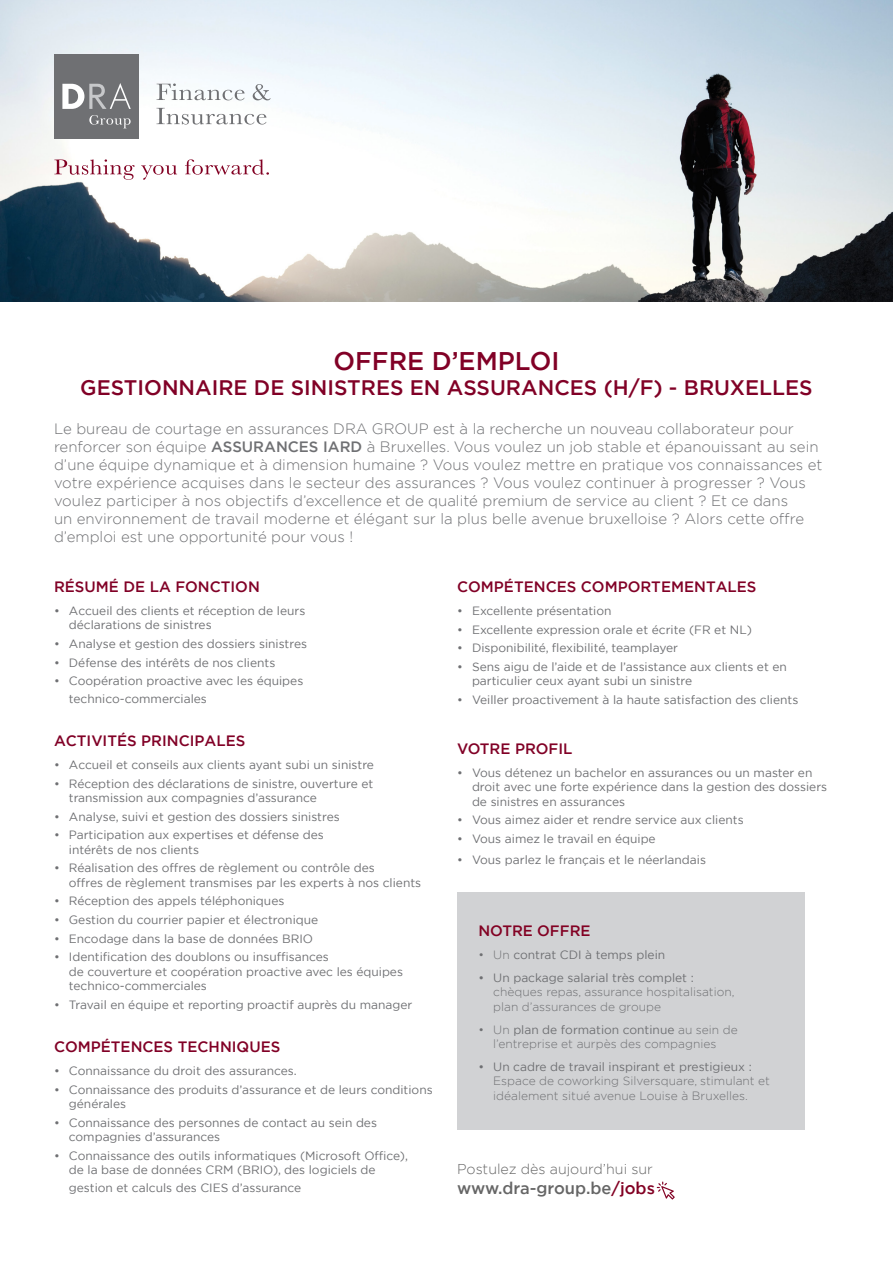
<style>
.page{position:relative;width:893px;height:1263px;background:#fff}
.page>*{position:absolute;margin:0;border:0;box-sizing:border-box;transform-origin:0 0}
.titre{font:500 25.5px "Gotham";color:#810026}
.titre-2{font:500 21px "Gotham";color:#810026}
.t1{font:500 16.5px "Gotham";color:#666}
.t2{font:300 15px/18px "Gotham";color:#6f7073}
.liste_DRA{font:500 15px "Gotham";color:#810026}
.t3{font:500 15px "Gotham";color:#820123}
.t4{font:300 14.25px "Gotham";color:#666}
.t5{font:12px/14.4px "Gotham";color:#6f7073}
.t6{font:300 12px/14.4px "Gotham";color:#6f7073}
.s1{font-weight:500}
.s2{font-weight:300}
.s3{font-weight:400}
.s4{color:#820123}
</style>
<div class="page">
<img style="left:0;top:0;width:893px;height:302px">
<div style="left:54px;top:54px;width:84px;height:84px;background:#6f7073"></div>
<svg style="left:89px;top:115px;width:42px;height:13px"></svg>
<svg style="left:62px;top:83px;width:69px;height:26px"></svg>
<svg style="left:157px;top:83px;width:88px;height:17px"></svg>
<svg style="left:253px;top:84px;width:18px;height:16px"></svg>
<svg style="left:156px;top:108px;width:110px;height:17px"></svg>
<svg style="left:54px;top:159px;width:81px;height:20px"></svg>
<svg style="left:141px;top:165px;width:36px;height:14px"></svg>
<svg style="left:185px;top:159px;width:84px;height:16px"></svg>
<div style="left:457px;top:893px;width:347px;height:237px;background:#d1d2d4"></div>
<svg style="left:657px;top:1181px;width:18px;height:18px"></svg>
<p class="titre" style="left:334px;top:344px;width:227px">OFFRE D’EMPLOI</p>
<p class="titre-2" style="left:80px;top:374px;width:734px">GESTIONNAIRE DE SINISTRES EN ASSURANCES (H/F) - BRUXELLES</p>
<p class="t2" style="left:54px;top:420px;width:770px">Le bureau de courtage en assurances DRA GROUP est à la recherche un nouveau collaborateur pour renforcer son équipe <span class="s1">ASSURANCES IARD</span> à Bruxelles. Vous voulez un job stable et épanouissant au sein d’une équipe dynamique et à dimension humaine ? Vous voulez mettre en pratique vos connaissances et votre expérience acquises dans le secteur des assurances ? Vous voulez continuer à progresser ? Vous voulez participer à nos objectifs d’excellence et de qualité premium de service au client ? Et ce dans<br>un environnement de travail moderne et élégant sur la plus belle avenue bruxelloise ? Alors cette offre d’emploi est une opportunité pour vous !</p>
<p class="liste_DRA" style="left:54px;top:577px;width:207px">RÉSUMÉ DE LA FONCTION</p>
<p class="t5" style="left:69px;top:603px;width:238px;text-indent:-15px">• Accueil des clients et réception de leurs déclarations de sinistres</p>
<p class="t5" style="left:54px;top:636px;width:255px">• Analyse et gestion des dossiers sinistres</p>
<p class="t5" style="left:54px;top:655px;width:223px">• Défense des intérêts de nos clients</p>
<p class="t5" style="left:69px;top:672px;width:236px;line-height:17.1px;text-indent:-15px">• Coopération proactive avec les équipes technico-commerciales</p>
<p class="liste_DRA" style="left:54px;top:731px;width:193px">ACTIVITÉS PRINCIPALES</p>
<p class="t5" style="left:54px;top:757px;width:322px">• Accueil et conseils aux clients ayant subi un sinistre</p>
<p class="t5" style="left:69px;top:776px;width:306px;text-indent:-15px">• Réception des déclarations de sinistre, ouverture et transmission aux compagnies d’assurance</p>
<p class="t5" style="left:54px;top:809px;width:287px">• Analyse, suivi et gestion des dossiers sinistres</p>
<p class="t5" style="left:69px;top:828px;width:257px;text-indent:-15px">• Participation aux expertises et défense des intérêts de nos clients</p>
<p class="t5" style="left:69px;top:861px;width:354px;text-indent:-15px">• Réalisation des offres de règlement ou contrôle des<br>offres de règlement transmises par les experts à nos clients</p>
<p class="t5" style="left:54px;top:894px;width:232px">• Réception des appels téléphoniques</p>
<p class="t5" style="left:54px;top:912px;width:266px">• Gestion du courrier papier et électronique</p>
<p class="t5" style="left:54px;top:931px;width:261px">• Encodage dans la base de données BRIO</p>
<p class="t5" style="left:69px;top:950px;width:336px;text-indent:-15px">• Identification des doublons ou insuffisances<br>de couverture et coopération proactive avec les équipes technico-commerciales</p>
<p class="t5" style="left:54px;top:997px;width:360px">• Travail en équipe et reporting proactif auprès du manager</p>
<p class="liste_DRA" style="left:54px;top:1037px;width:228px">COMPÉTENCES TECHNIQUES</p>
<p class="t5" style="left:54px;top:1063px;width:244px">• Connaissance du droit des assurances.</p>
<p class="t5" style="left:69px;top:1082px;width:365px;text-indent:-15px">• Connaissance des produits d’assurance et de leurs conditions générales</p>
<p class="t5" style="left:69px;top:1115px;width:310px;text-indent:-15px">• Connaissance des personnes de contact au sein des compagnies d’assurances</p>
<p class="t5" style="left:69px;top:1148px;width:341px;text-indent:-15px">• Connaissance des outils informatiques (Microsoft Office), de la base de données CRM (BRIO), des logiciels de</p>
<p class="t5" style="left:69px;top:1181px;width:234px">gestion et calculs des CIES d’assurance</p>
<p class="liste_DRA" style="left:457px;top:577px;width:301px">COMPÉTENCES COMPORTEMENTALES</p>
<p class="t5" style="left:457px;top:603px;width:156px">• Excellente présentation</p>
<p class="t5" style="left:457px;top:622px;width:296px">• Excellente expression orale et écrite (FR et NL)</p>
<p class="t5" style="left:457px;top:641px;width:222px">• Disponibilité, flexibilité, teamplayer</p>
<p class="t5" style="left:472px;top:659px;width:316px;text-indent:-15px">• Sens aigu de l’aide et de l’assistance aux clients et en particulier ceux ayant subi un sinistre</p>
<p class="t5" style="left:457px;top:692px;width:343px">• Veiller proactivement à la haute satisfaction des clients</p>
<p class="liste_DRA" style="left:457px;top:739px;width:117px">VOTRE PROFIL</p>
<p class="t5" style="left:472px;top:765px;width:357px;text-indent:-15px">• Vous détenez un bachelor en assurances ou un master en droit avec une forte expérience dans la gestion des dossiers de sinistres en assurances</p>
<p class="t5" style="left:457px;top:813px;width:288px">• Vous aimez aider et rendre service aux clients</p>
<p class="t5" style="left:457px;top:831px;width:200px">• Vous aimez le travail en équipe</p>
<p class="t5" style="left:457px;top:853px;width:250px">• Vous parlez le français et le néerlandais</p>
<p class="t3" style="left:478px;top:921px;width:114px">NOTRE OFFRE</p>
<p class="t5" style="left:478px;top:947px;width:188px"><span class="s2">• Un</span> contrat CDI à temps plein</p>
<p class="t6" style="left:493px;top:970px;width:243px;text-indent:-15px"><span class="s3">• Un package salarial très complet : </span>chèques repas, assurance hospitalisation, plan d’assurances de groupe</p>
<p class="t6" style="left:478px;top:1022px;width:261px;text-align:center">• Un <span class="s3">plan de formation continue</span> au sein de l’entreprise et aurpès des compagnies</p>
<p class="t6" style="left:493px;top:1059px;width:278px;text-indent:-15px"><span class="s3">• Un cadre de travail inspirant et prestigieux :<br></span>Espace de coworking Silversquare, stimulant et idéalement situé avenue Louise à Bruxelles.</p>
<p class="t4" style="left:457px;top:1160px;width:197px">Postulez dès aujourd’hui sur</p>
<p class="t1" style="left:457px;top:1177px;width:199px">www.dra-group.be<span class="s4">/jobs</span></p>
</div>
